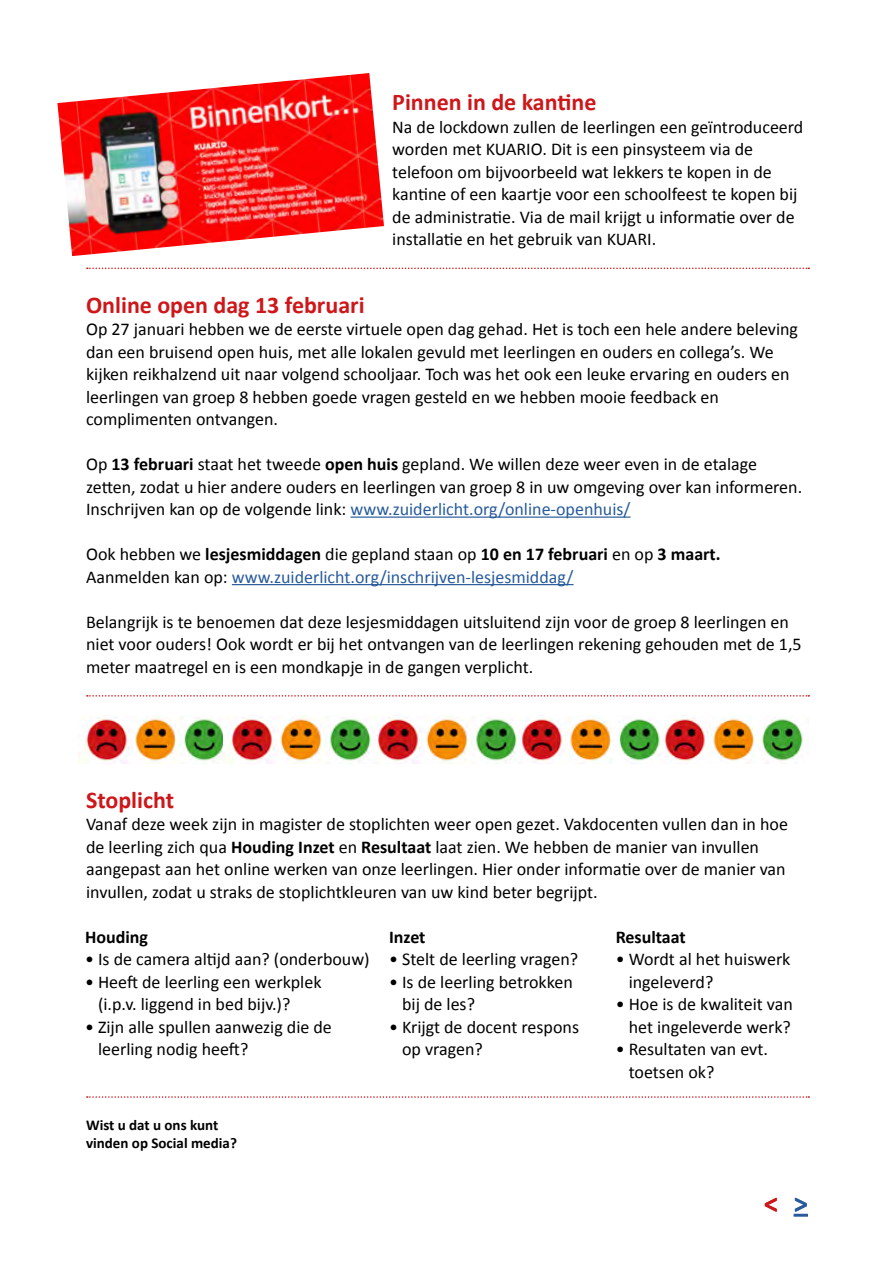
<style>
.page{position:relative;width:893px;height:1263px;background:#fff}
.page>*{position:absolute;margin:0;border:0;box-sizing:border-box;transform-origin:0 0}
.t1{font:700 28.5px "Calibri";color:#cd171a}
.t2{font:700 24px "Calibri";color:#cd171a}
.t3{font:18px/22.5px "Calibri";color:#000}
.t4{font:700 18px "Calibri";color:#000}
.t5{font:700 15px/18px "Calibri";color:#000}
.s1{font-weight:700}
.s2{color:#275b9b}
</style>
<div class="page">
<svg style="left:794px;top:1214px;width:14px;height:2px"></svg>
<hr style="left:350px;top:516px;width:281px;height:2px;background:#275b9b">
<hr style="left:232px;top:584px;width:342px;height:1px;background:#275b9b">
<svg style="left:87px;top:695px;width:722px;height:2px"></svg>
<img style="left:57px;top:73px;width:327px;height:183px">
<svg style="left:87px;top:268px;width:722px;height:1px"></svg>
<svg style="left:87px;top:1096px;width:722px;height:2px"></svg>
<img style="left:78px;top:715px;width:146px;height:48px">
<img style="left:377px;top:715px;width:432px;height:48px">
<img style="left:224px;top:715px;width:150px;height:48px">
<h2 class="t2" style="left:392px;top:87px;width:206px">Pinnen in de kantine</h2>
<p class="t3" style="left:392px;top:114px;width:413px">Na de lockdown zullen de leerlingen een geïntroduceerd worden met KUARIO. Dit is een pinsysteem via de telefoon om bijvoorbeeld wat lekkers te kopen in de kantine of een kaartje voor een schoolfeest te kopen bij de administratie. Via de mail krijgt u informatie over de installatie en het gebruik van KUARI.</p>
<h2 class="t2" style="left:86px;top:290px;width:280px">Online open dag 13 februari</h2>
<p class="t3" style="left:86px;top:317px;width:713px">Op 27 januari hebben we de eerste virtuele open dag gehad. Het is toch een hele andere beleving dan een bruisend open huis, met alle lokalen gevuld met leerlingen en ouders en collega’s. We kijken reikhalzend uit naar volgend schooljaar. Toch was het ook een leuke ervaring en ouders en leerlingen van groep 8 hebben goede vragen gesteld en we hebben mooie feedback en complimenten ontvangen.</p>
<p class="t3" style="left:86px;top:452px;width:718px">Op <span class="s1">13 februari</span> staat het tweede <span class="s1">open huis</span> gepland. We willen deze weer even in de etalage zetten, zodat u hier andere ouders en leerlingen van groep 8 in uw omgeving over kan informeren.<br>Inschrijven kan op de volgende link: <span class="s2">www.zuiderlicht.org/online-openhuis/</span></p>
<p class="t3" style="left:86px;top:542px;width:636px">Ook hebben we <span class="s1">lesjesmiddagen</span> die gepland staan op <span class="s1">10 en 17 februari</span> en op <span class="s1">3 maart.<br></span>Aanmelden kan op: <span class="s2">www.zuiderlicht.org/inschrijven-lesjesmiddag/</span></p>
<p class="t3" style="left:86px;top:609px;width:717px">Belangrijk is te benoemen dat deze lesjesmiddagen uitsluitend zijn voor de groep 8 leerlingen en niet voor ouders! Ook wordt er bij het ontvangen van de leerlingen rekening gehouden met de 1,5 meter maatregel en is een mondkapje in de gangen verplicht.</p>
<h2 class="t2" style="left:86px;top:785px;width:90px">Stoplicht</h2>
<p class="t3" style="left:86px;top:812px;width:703px">Vanaf deze week zijn in magister de stoplichten weer open gezet. Vakdocenten vullen dan in hoe de leerling zich qua <span class="s1">Houding Inzet</span> en <span class="s1">Resultaat</span> laat zien. We hebben de manier van invullen aangepast aan het online werken van onze leerlingen. Hier onder informatie over de manier van invullen, zodat u straks de stoplichtkleuren van uw kind beter begrijpt.</p>
<p class="t4" style="left:85px;top:925px;width:64px">Houding</p>
<p class="t3" style="left:85px;top:947px;width:286px">• Is de camera altijd aan? (onderbouw)</p>
<p class="t3" style="left:98px;top:969px;width:225px;text-indent:-13px">• Heeft de leerling een werkplek (i.p.v. liggend in bed bijv.)?</p>
<p class="t3" style="left:98px;top:1014px;width:235px;text-indent:-13px">• Zijn alle spullen aanwezig die de leerling nodig heeft?</p>
<p class="t4" style="left:616px;top:925px;width:72px">Resultaat</p>
<p class="t3" style="left:629px;top:947px;width:163px;text-indent:-13px">• Wordt al het huiswerk ingeleverd?</p>
<p class="t3" style="left:616px;top:992px;width:179px;text-align:right">• Hoe is de kwaliteit van het ingeleverde werk?</p>
<p class="t3" style="left:629px;top:1037px;width:141px;text-indent:-13px">• Resultaten van evt. toetsen ok?</p>
<p class="t4" style="left:389px;top:925px;width:38px">Inzet</p>
<p class="t3" style="left:389px;top:947px;width:191px">• Stelt de leerling vragen?</p>
<p class="t3" style="left:402px;top:969px;width:172px;text-indent:-13px">• Is de leerling betrokken bij de les?</p>
<p class="t3" style="left:402px;top:1014px;width:178px;text-indent:-13px">• Krijgt de docent respons op vragen?</p>
<p class="t5" style="left:86px;top:1116px;width:152px">Wist u dat u ons kunt vinden op Social media?</p>
<h1 class="t1" style="left:764px;top:1185px;width:45px">&lt; <span class="s2">&gt;</span></h1>
</div>
